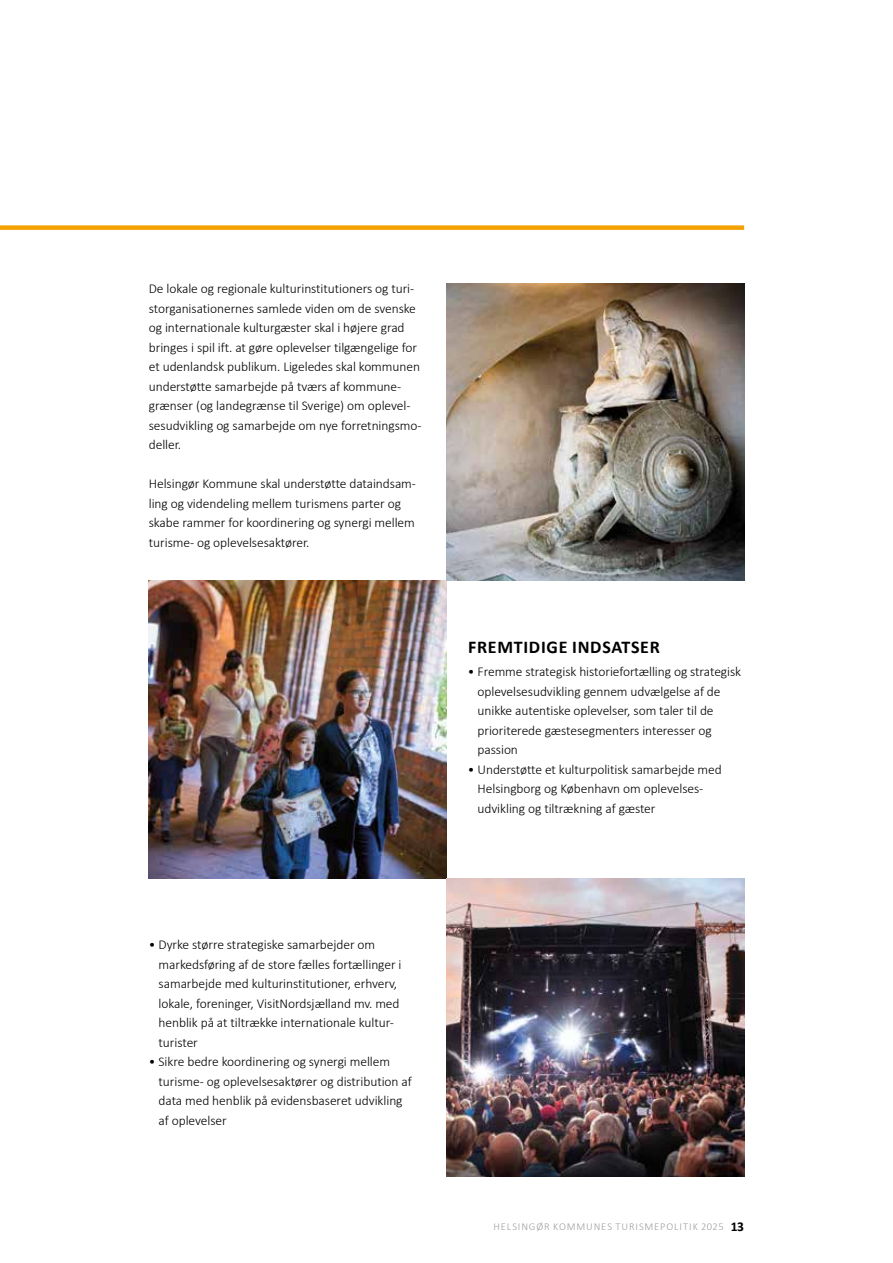
<style>
.page{position:relative;width:893px;height:1263px;background:#fff}
.page>*{position:absolute;margin:0;border:0;box-sizing:border-box;transform-origin:0 0}
.t1{font:700 18px "Calibri";letter-spacing:.04em;color:#000}
.t2{font:300 13.5px/19.5px "Calibri";letter-spacing:-.005em;color:#000}
.t3{font:300 10.5px "Calibri";letter-spacing:.08em;color:#9d9d9c}
.s1{font-weight:700;font-size:13.5px;color:#000}
</style>
<div class="page">
<div style="left:0;top:225px;width:744px;height:5px;background:#f5a100"></div>
<img style="left:149px;top:581px;width:297px;height:297px">
<img style="left:446px;top:283px;width:298px;height:298px">
<img style="left:446px;top:878px;width:298px;height:298px">
<p class="t2" style="left:149px;top:279px;width:274px">De lokale og regionale kulturinstitutioners og turi&shy;storganisationernes samlede viden om de svenske og internationale kulturgæster skal i højere grad bringes i spil ift. at gøre oplevelser tilgængelige for et udenlandsk publikum. Ligeledes skal kommunen understøtte samarbejde på tværs af kommune&shy;grænser (og landegrænse til Sverige) om oplevel&shy;sesudvikling og samarbejde om nye forretningsmo&shy;deller.</p>
<p class="t2" style="left:149px;top:474px;width:269px">Helsingør Kommune skal understøtte dataindsam&shy;ling og videndeling mellem turismens parter og skabe rammer for koordinering og synergi mellem turisme- og oplevelsesaktører.</p>
<p class="t1" style="left:468px;top:634px;width:193px">FREMTIDIGE INDSATSER</p>
<p class="t2" style="left:477px;top:662px;width:265px;text-indent:-10px">• Fremme strategisk historiefortælling og strategisk oplevelsesudvikling gennem udvælgelse af de unikke autentiske oplevelser, som taler til de prioriterede gæstesegmenters interesser og passion</p>
<p class="t2" style="left:477px;top:759px;width:246px;text-indent:-10px">• Understøtte et kulturpolitisk samarbejde med<br>Helsingborg og København om oplevelses&shy;udvikling og tiltrækning af gæster</p>
<p class="t2" style="left:159px;top:935px;width:244px;text-indent:-10px">• Dyrke større strategiske samarbejder om markedsføring af de store fælles fortællinger i samarbejde med kulturinstitutioner, erhverv, lokale, foreninger, VisitNordsjælland mv. med henblik på at tiltrække internationale kultur&shy;turister</p>
<p class="t2" style="left:159px;top:1052px;width:255px;text-indent:-10px">• Sikre bedre koordinering og synergi mellem turisme- og oplevelsesaktører og distribution af data med henblik på evidensbaseret udvikling af oplevelser</p>
<p class="t3" style="left:493px;top:1220px;width:252px">HELSINGØR KOMMUNES TURISMEPOLITIK 2025 <span class="s1">13</span></p>
</div>
